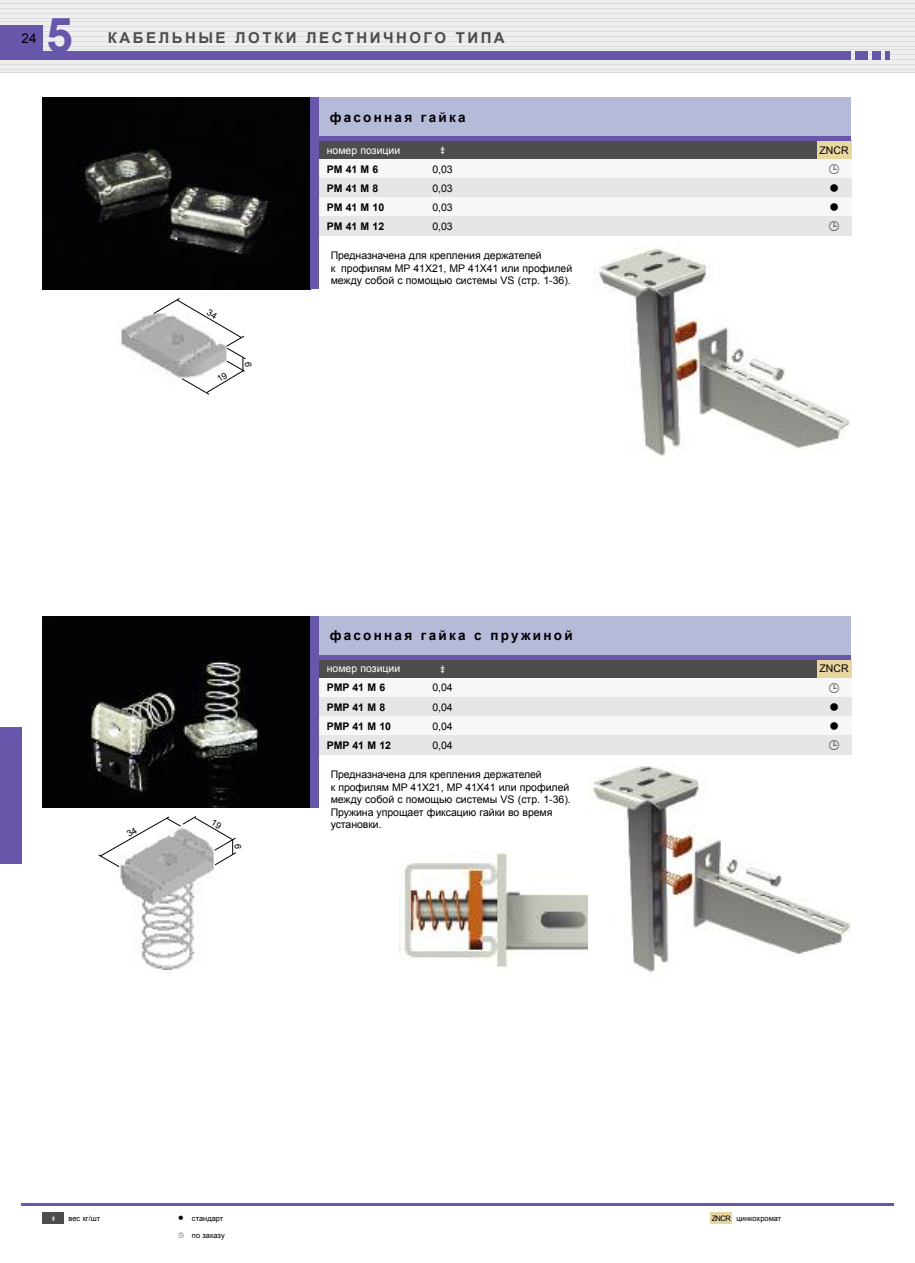
<style>
.page{position:relative;width:915px;height:1263px;background:#fff}
.page>*{position:absolute;margin:0;border:0;box-sizing:border-box;transform-origin:0 0}
.t1{font:700 48px "Arial";color:#6756aa}
.t2{font:700 15px "Arial";letter-spacing:.165em;color:#4d4d4d}
.t3{font:700 13.5px "Arial";letter-spacing:.165em;color:#000}
.t4{font:13.5px "Arial";color:#000}
.t5{font:10.5px/12.6px "Arial";letter-spacing:-.005em;color:#000}
.t6{font:700 10.5px "Arial";color:#000}
.t7{font:10.5px "Arial";color:#fff}
.t8{font:9px "Arial";color:#000}
.t9{font:7.5px "Arial";color:#000}
</style>
<div class="page">
<hr style="left:21px;top:1203px;width:872px;height:2px;background:#6756aa">
<div style="left:0;top:727px;width:21px;height:136px;background:#6756aa"></div>
<div style="left:0;top:0;width:914px;height:72px;background:linear-gradient(to right,#e6e7e8,#e6e6e8)"></div>
<hr style="left:0;top:0;width:914px;height:1px;background:#eeeeef">
<hr style="left:0;top:1px;width:914px;height:2px;background:#eeeeef">
<hr style="left:0;top:4px;width:914px;height:1px;background:#eeeeef">
<hr style="left:0;top:7px;width:914px;height:1px;background:#eeeeef">
<hr style="left:0;top:9px;width:914px;height:1px;background:#eeeeef">
<hr style="left:0;top:12px;width:914px;height:1px;background:#eeeeef">
<hr style="left:0;top:14px;width:914px;height:2px;background:#eeeeef">
<hr style="left:0;top:17px;width:914px;height:1px;background:#eeeeef">
<hr style="left:0;top:19px;width:914px;height:2px;background:#eeeeef">
<hr style="left:0;top:22px;width:914px;height:1px;background:#eeeeef">
<hr style="left:0;top:24px;width:914px;height:2px;background:#eeeeef">
<hr style="left:0;top:27px;width:914px;height:1px;background:#eeeeef">
<hr style="left:0;top:30px;width:914px;height:1px;background:#eeeeef">
<hr style="left:0;top:32px;width:914px;height:1px;background:#eeeeef">
<hr style="left:0;top:35px;width:914px;height:1px;background:#eeeeef">
<hr style="left:0;top:37px;width:914px;height:1px;background:#eeeeef">
<hr style="left:0;top:40px;width:914px;height:1px;background:#eeeeef">
<hr style="left:0;top:42px;width:914px;height:2px;background:#eeeeef">
<hr style="left:0;top:45px;width:914px;height:1px;background:#eeeeef">
<hr style="left:0;top:47px;width:914px;height:2px;background:#eeeeef">
<hr style="left:0;top:50px;width:914px;height:1px;background:#eeeeef">
<hr style="left:0;top:53px;width:914px;height:1px;background:#eeeeef">
<hr style="left:0;top:55px;width:914px;height:1px;background:#eeeeef">
<hr style="left:0;top:58px;width:914px;height:1px;background:#eeeeef">
<hr style="left:0;top:60px;width:914px;height:1px;background:#eeeeef">
<hr style="left:0;top:63px;width:914px;height:1px;background:#eeeeef">
<hr style="left:0;top:65px;width:914px;height:2px;background:#eeeeef">
<hr style="left:0;top:68px;width:914px;height:1px;background:#eeeeef">
<hr style="left:0;top:70px;width:914px;height:2px;background:#eeeeef">
<div style="left:38px;top:51px;width:812px;height:9px;background:#6756aa"></div>
<div style="left:855px;top:51px;width:12px;height:9px;background:#6756aa"></div>
<div style="left:872px;top:51px;width:8px;height:9px;background:#6756aa"></div>
<div style="left:884px;top:51px;width:5px;height:9px;background:#6756aa"></div>
<div style="left:0;top:26px;width:43px;height:34px;background:#6756aa"></div>
<div style="left:43px;top:1212px;width:21px;height:12px;background:#4d4d4d"></div>
<div style="left:710px;top:1212px;width:21px;height:12px;background:#e7d69e"></div>
<div style="left:319px;top:140px;width:106px;height:19px;background:#4d4d4d"></div>
<div style="left:425px;top:140px;width:34px;height:19px;background:#4d4d4d"></div>
<div style="left:459px;top:140px;width:357px;height:19px;background:#4d4d4d"></div>
<div style="left:816px;top:140px;width:34px;height:19px;background:#e7d69e"></div>
<div style="left:319px;top:159px;width:106px;height:20px;background:#f7f7f7"></div>
<div style="left:425px;top:159px;width:34px;height:20px;background:#f7f7f7"></div>
<div style="left:459px;top:159px;width:357px;height:20px;background:#f7f7f7"></div>
<div style="left:816px;top:159px;width:34px;height:20px;background:#f7f7f7"></div>
<div style="left:319px;top:179px;width:106px;height:19px;background:#e6e6e6"></div>
<div style="left:425px;top:179px;width:34px;height:19px;background:#e6e6e6"></div>
<div style="left:459px;top:179px;width:357px;height:19px;background:#e6e6e6"></div>
<div style="left:816px;top:179px;width:34px;height:19px;background:#e6e6e6"></div>
<div style="left:319px;top:198px;width:106px;height:19px;background:#f7f7f7"></div>
<div style="left:425px;top:198px;width:34px;height:19px;background:#f7f7f7"></div>
<div style="left:459px;top:198px;width:357px;height:19px;background:#f7f7f7"></div>
<div style="left:816px;top:198px;width:34px;height:19px;background:#f7f7f7"></div>
<div style="left:319px;top:217px;width:106px;height:19px;background:#e6e6e6"></div>
<div style="left:425px;top:217px;width:34px;height:19px;background:#e6e6e6"></div>
<div style="left:459px;top:217px;width:357px;height:19px;background:#e6e6e6"></div>
<div style="left:816px;top:217px;width:34px;height:19px;background:#e6e6e6"></div>
<img style="left:43px;top:98px;width:267px;height:191px">
<img style="left:121px;top:313px;width:32px;height:50px">
<div style="left:319px;top:98px;width:531px;height:38px;background:#b6bad9"></div>
<div style="left:319px;top:659px;width:106px;height:19px;background:#4d4d4d"></div>
<div style="left:425px;top:659px;width:34px;height:19px;background:#4d4d4d"></div>
<div style="left:459px;top:659px;width:357px;height:19px;background:#4d4d4d"></div>
<div style="left:816px;top:659px;width:34px;height:19px;background:#e7d69e"></div>
<div style="left:319px;top:678px;width:106px;height:19px;background:#f7f7f7"></div>
<div style="left:425px;top:678px;width:34px;height:19px;background:#f7f7f7"></div>
<div style="left:459px;top:678px;width:357px;height:19px;background:#f7f7f7"></div>
<div style="left:816px;top:678px;width:34px;height:19px;background:#f7f7f7"></div>
<div style="left:319px;top:697px;width:106px;height:19px;background:#e6e6e6"></div>
<div style="left:425px;top:697px;width:34px;height:19px;background:#e6e6e6"></div>
<div style="left:459px;top:697px;width:357px;height:19px;background:#e6e6e6"></div>
<div style="left:816px;top:697px;width:34px;height:19px;background:#e6e6e6"></div>
<div style="left:319px;top:716px;width:106px;height:20px;background:#f7f7f7"></div>
<div style="left:425px;top:716px;width:34px;height:20px;background:#f7f7f7"></div>
<div style="left:459px;top:716px;width:357px;height:20px;background:#f7f7f7"></div>
<div style="left:816px;top:716px;width:34px;height:20px;background:#f7f7f7"></div>
<div style="left:319px;top:736px;width:106px;height:19px;background:#e6e6e6"></div>
<div style="left:425px;top:736px;width:34px;height:19px;background:#e6e6e6"></div>
<div style="left:459px;top:736px;width:357px;height:19px;background:#e6e6e6"></div>
<div style="left:816px;top:736px;width:34px;height:19px;background:#e6e6e6"></div>
<img style="left:43px;top:617px;width:267px;height:191px">
<img style="left:119px;top:867px;width:95px;height:102px">
<div style="left:319px;top:617px;width:531px;height:38px;background:#b6bad9"></div>
<hr style="left:319px;top:655px;width:531px;height:4px;background:#6756aa">
<div style="left:310px;top:617px;width:9px;height:191px;background:#6756aa"></div>
<hr style="left:319px;top:136px;width:531px;height:4px;background:#6756aa">
<div style="left:310px;top:98px;width:9px;height:191px;background:#6756aa"></div>
<img style="left:598px;top:247px;width:252px;height:210px">
<img style="left:588px;top:765px;width:262px;height:207px">
<img style="left:399px;top:852px;width:188px;height:115px">
<svg style="left:153px;top:298px;width:93px;height:97px"></svg>
<svg style="left:98px;top:816px;width:138px;height:51px"></svg>
<p class="t4" style="left:22px;top:31px;width:17px">24</p>
<h1 class="t1" style="left:46px;top:9px;width:28px">5</h1>
<h2 class="t2" style="left:108px;top:30px;width:398px">КАБЕЛЬНЫЕ ЛОТКИ ЛЕСТНИЧНОГО ТИПА</h2>
<p class="t3" style="left:329px;top:109px;width:137px">фасонная гайка</p>
<p class="t7" style="left:326px;top:144px;width:75px">номер позиции</p>
<p class="t5" style="left:819px;top:144px;width:31px">ZNCR</p>
<p class="t6" style="left:326px;top:163px;width:53px">PM41M6</p>
<p class="t5" style="left:432px;top:163px;width:22px">0,03</p>
<p class="t6" style="left:326px;top:182px;width:53px">PM41M8</p>
<p class="t5" style="left:432px;top:182px;width:22px">0,03</p>
<p class="t6" style="left:326px;top:201px;width:59px">PM 41 M 10</p>
<p class="t5" style="left:432px;top:201px;width:22px">0,03</p>
<p class="t6" style="left:326px;top:221px;width:59px">PM 41 M 12</p>
<p class="t5" style="left:432px;top:220px;width:22px">0,03</p>
<p class="t8" style="left:253px;top:362px;width:7px;rotate:90deg">6</p>
<p class="t5" style="left:330px;top:249px;width:243px">Предназначена для крепления держателей<br>к профилям MP 41X21, MP 41X41 или профилей между собой с помощью системы VS (стр. 1-36).</p>
<p class="t8" style="left:243px;top:844px;width:7px;rotate:90deg">6</p>
<p class="t3" style="left:329px;top:628px;width:244px">фасонная гайка с пружиной</p>
<p class="t7" style="left:326px;top:663px;width:75px">номер позиции</p>
<p class="t5" style="left:819px;top:662px;width:31px">ZNCR</p>
<p class="t6" style="left:326px;top:682px;width:60px">PMP 41 M 6</p>
<p class="t5" style="left:432px;top:681px;width:22px">0,04</p>
<p class="t6" style="left:326px;top:701px;width:60px">PMP 41 M 8</p>
<p class="t5" style="left:432px;top:701px;width:22px">0,04</p>
<p class="t6" style="left:326px;top:720px;width:66px">PMP 41 M 10</p>
<p class="t5" style="left:432px;top:720px;width:22px">0,04</p>
<p class="t6" style="left:326px;top:739px;width:66px">PMP 41 M 12</p>
<p class="t5" style="left:432px;top:739px;width:22px">0,04</p>
<p class="t5" style="left:330px;top:768px;width:241px">Предназначена для крепления держателей<br>к профилям MP 41X21, MP 41X41 или профилей между собой с помощью системы VS (стр. 1-36).<br>Пружина упрощает фиксацию гайки во время установки.</p>
<p class="t9" style="left:68px;top:1214px;width:33px">вес кг/шт</p>
<p class="t9" style="left:192px;top:1214px;width:33px">стандарт</p>
<p class="t9" style="left:711px;top:1214px;width:71px">ZNCR цинкохромат</p>
<p class="t9" style="left:192px;top:1231px;width:34px">по заказу</p>
</div>
